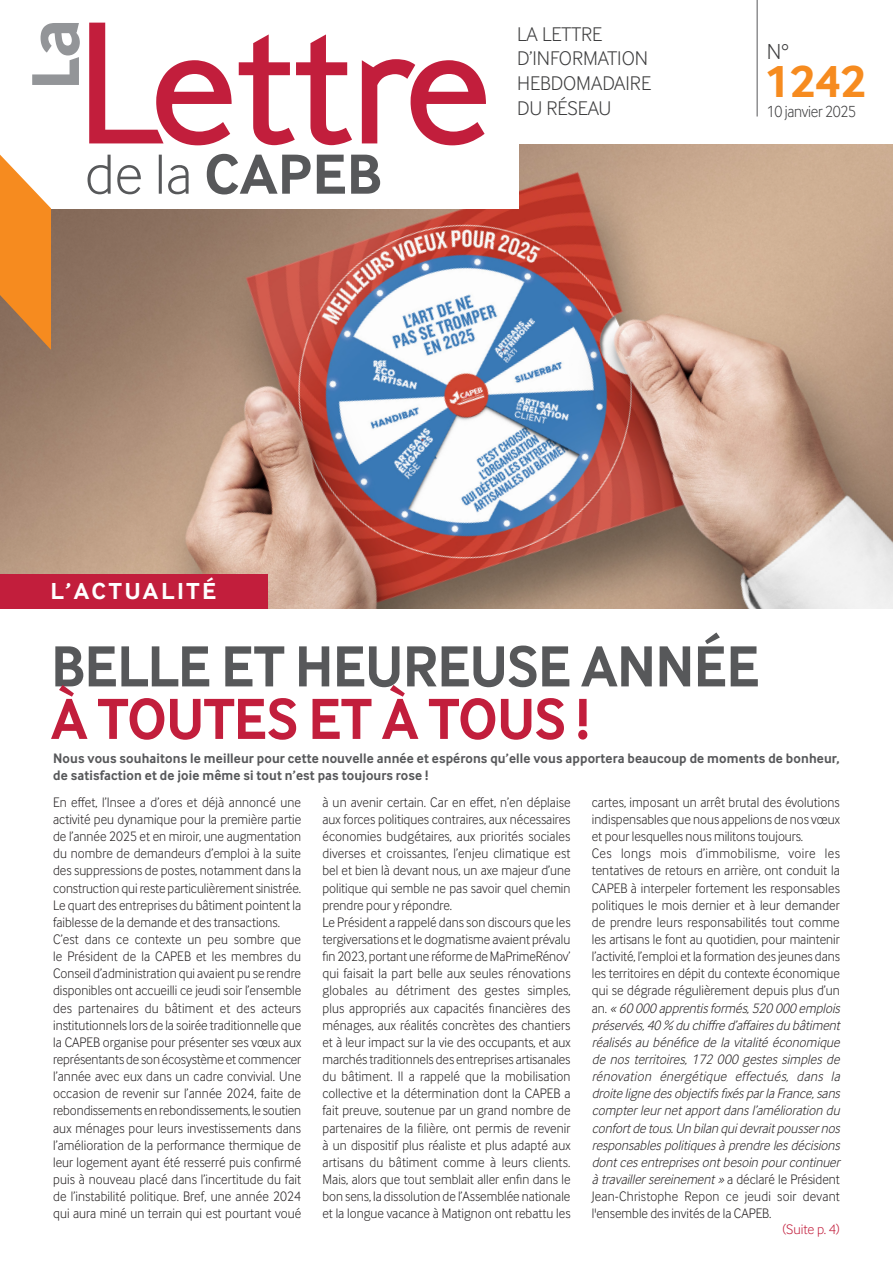
<style>
.page{position:relative;width:893px;height:1263px;background:#fff}
.page>*{position:absolute;margin:0;border:0;box-sizing:border-box;transform-origin:0 0}
.t1{font:700 60px "Inter Face";letter-spacing:-.015em;color:#57585a;scale:.94 1}
.t2{font:700 60px "Inter Face";letter-spacing:-.02em;color:#c21e3c;scale:.94 1}
.t3{font:700 46.8px "Inter Face";color:#f68b1f}
.t4{font:700 24px "Inter Face";letter-spacing:.11em;color:#fff}
.t5{font:300 22.5px "Inter Face";color:#3e3e3f}
.t6{font:300 20.55px "Inter Face";color:#3e3e3f}
.t7{font:300 16.8px "Inter Face";letter-spacing:-.02em;color:#3e3e3f;scale:.92 1}
.Textes_ok{font:300 14.25px/17.1px "Inter Face";color:#231f20;text-align:justify;scale:.94 1}
.t8{font:700 14.25px/16.5px "Inter Face";letter-spacing:.01em;color:#57585a;scale:.94 1}
.Textes_ok-2{font:300 14.25px "Inter Face";color:#c21e3c}
.s1{font-style:italic}
</style>
<div class="page">
<img style="left:0;top:145px;width:893px;height:463px">
<hr style="left:757px;top:0;width:1px;height:117px;background:#57585a">
<div style="left:0;top:574px;width:268px;height:34px;background:#c21e3c"></div>
<div style="left:0;top:0;width:519px;height:208px;background:#fff"></div>
<svg style="left:89px;top:23px;width:397px;height:122px"></svg>
<svg style="left:88px;top:154px;width:292px;height:40px"></svg>
<svg style="left:32px;top:23px;width:48px;height:62px"></svg>
<svg style="left:0;top:155px;width:51px;height:195px"></svg>
<p class="t6" style="left:517px;top:22px;width:87px">LA LETTRE</p>
<p class="t6" style="left:517px;top:47px;width:133px">D’INFORMATION</p>
<p class="t6" style="left:517px;top:72px;width:135px">HEBDOMADAIRE</p>
<p class="t6" style="left:517px;top:96px;width:96px">DU RÉSEAU</p>
<p class="t5" style="left:767px;top:39px;width:24px">N°</p>
<p class="t3" style="left:765px;top:54px;width:103px">1242</p>
<p class="t7" style="left:767px;top:102px;width:99px">10 janvier 2025</p>
<p class="t4" style="left:51px;top:577px;width:167px">L’ACTUALITÉ</p>
<p class="t1" style="left:51px;top:632px;width:755px">BELLE ET HEUREUSE ANNÉE</p>
<p class="t2" style="left:51px;top:684px;width:574px">À TOUTES ET À TOUS !</p>
<p class="t8" style="left:53px;top:750px;width:838px">Nous vous souhaitons le meilleur pour cette nouvelle année et espérons qu’elle vous apportera beaucoup de moments de bonheur, de satisfaction et de joie même si tout n’est pas toujours rose !</p>
<p class="Textes_ok" style="left:53px;top:793px;width:265px">En effet, l’Insee a d’ores et déjà annoncé une activité peu dynamique pour la première partie de l’année 2025 et en miroir, une augmentation du nombre de demandeurs d’emploi à la suite des suppressions de postes, notamment dans la construction qui reste particulièrement sinistrée.<br>Le quart des entreprises du bâtiment pointent la faiblesse de la demande et des transactions.</p>
<p class="Textes_ok" style="left:53px;top:930px;width:265px">C’est dans ce contexte un peu sombre que le Président de la CAPEB et les membres du Conseil d’administration qui avaient pu se rendre disponibles ont accueilli ce jeudi soir l’ensemble des partenaires du bâtiment et des acteurs institutionnels lors de la soirée traditionnelle que la CAPEB organise pour présenter ses vœux aux représentants de son écosystème et commencer l’année avec eux dans un cadre convivial. Une occasion de revenir sur l’année 2024, faite de rebondissements en rebondissements, le soutien aux ménages pour leurs investissements dans l’amélioration de la performance thermique de leur logement ayant été resserré puis confirmé puis à nouveau placé dans l’incertitude du fait de l’instabilité politique. Bref, une année 2024 qui aura miné un terrain qui est pourtant voué</p>
<p class="Textes_ok" style="left:322px;top:793px;width:265px">à un avenir certain. Car en effet, n’en déplaise aux forces politiques contraires, aux nécessaires économies budgétaires, aux priorités sociales diverses et croissantes, l’enjeu climatique est bel et bien là devant nous, un axe majeur d’une politique qui semble ne pas savoir quel chemin prendre pour y répondre.</p>
<p class="Textes_ok" style="left:322px;top:913px;width:266px">Le Président a rappelé dans son discours que les tergiversations et le dogmatisme avaient prévalu fin 2023, portant une réforme de MaPrimeRénov’ qui faisait la part belle aux seules rénovations globales au détriment des gestes simples, plus appropriés aux capacités financières des ménages, aux réalités concrètes des chantiers et à leur impact sur la vie des occupants, et aux marchés traditionnels des entreprises artisanales du bâtiment. Il a rappelé que la mobilisation collective et la détermination dont la CAPEB a fait preuve, soutenue par un grand nombre de partenaires de la filière, ont permis de revenir à un dispositif plus réaliste et plus adapté aux artisans du bâtiment comme à leurs clients.<br>Mais, alors que tout semblait aller enfin dans le bon sens, la dissolution de l’Assemblée nationale et la longue vacance à Matignon ont rebattu les</p>
<p class="Textes_ok" style="left:592px;top:793px;width:265px">cartes, imposant un arrêt brutal des évolutions indispensables que nous appelions de nos vœux et pour lesquelles nous militons toujours.</p>
<p class="Textes_ok" style="left:592px;top:845px;width:269px;text-align:left">Ces longs mois d’immobilisme, voire les tentatives de retours en arrière, ont conduit la CAPEB à interpeler fortement les responsables politiques le mois dernier et à leur demander de prendre leurs responsabilités tout comme les artisans le font au quotidien, pour maintenir l’activité, l’emploi et la formation des jeunes dans les territoires en dépit du contexte économique qui se dégrade régulièrement depuis plus d’un a n . <span class="s1">«60 000 apprentisformés,520 000 emplois préservés,40 % du chiffre d’affairesdu bâtiment réalisés au bénéfice de la vitalité économique de nos territoires, 172 000 gestes simples de rénovation énergétique effectués, dans la droite ligne desobjectifsfixésparlaFrance,sans compterleurnetapportdansl’amélioration du confortde tous.Un bilan quidevraitpoussernos responsablespolitiquesàprendre lesdécisions dontcesentreprisesontbesoin pourcontinuer àtravaillersereinement»</span>a d é c l a r é l e P r é s i d e n t Jean-Christophe Repon ce jeudi soir devant l'ensemble des invités de la CAPEB.</p>
<p class="Textes_ok-2" style="left:783px;top:1221px;width:59px">(Suite p. 4)</p>
</div>
